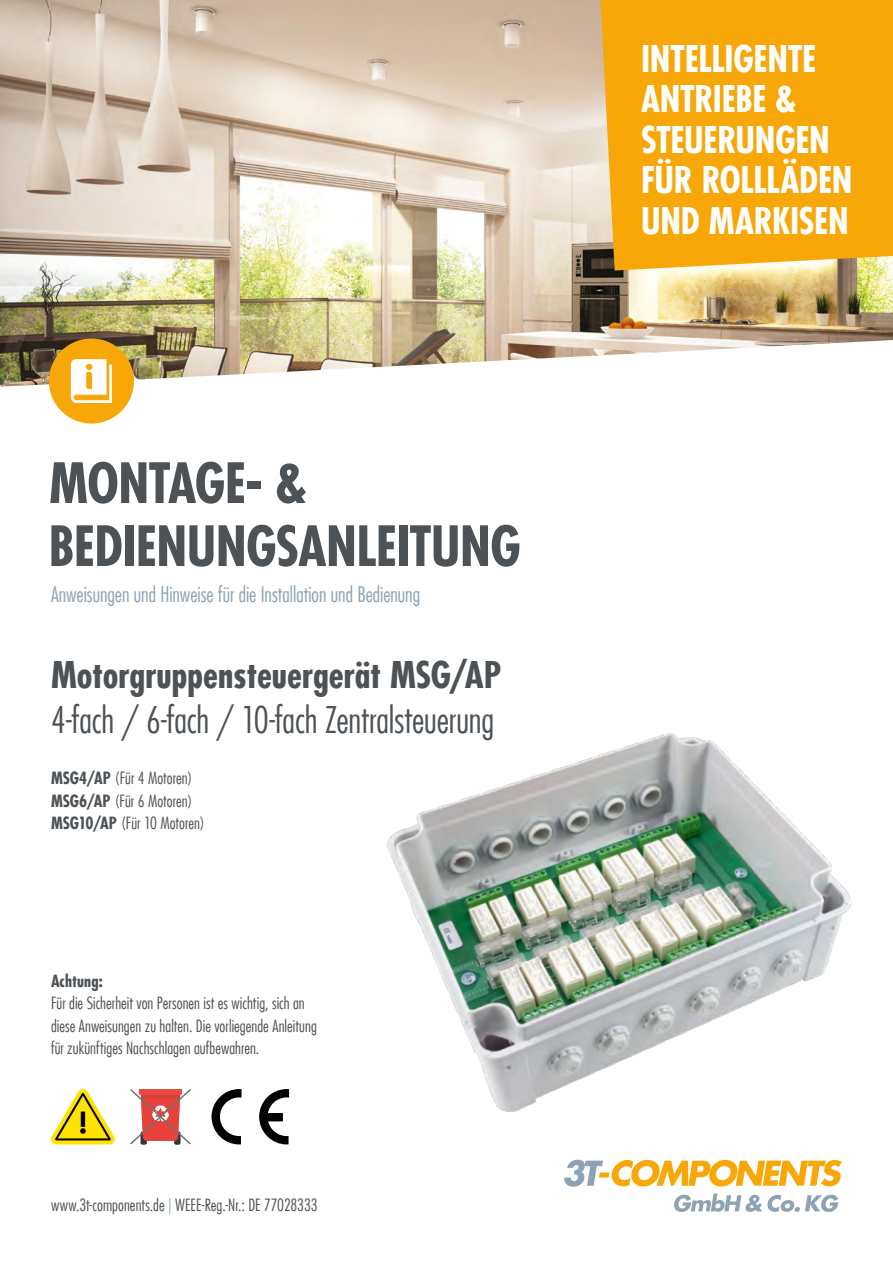
<style>
.page{position:relative;width:893px;height:1263px;background:#fff}
.page>*{position:absolute;margin:0;border:0;box-sizing:border-box;transform-origin:0 0}
.t1{font:700 condensed 54px/63px "Futura LT";letter-spacing:-.01em;color:#4c5255}
.t2{font:700 condensed 36px/40.5px "Futura LT";letter-spacing:-.01em;color:#fff}
.t3{font:300 condensed 36px "Futura LT";letter-spacing:-.005em;color:#4c5255}
.t4{font:700 condensed 36px "Futura LT";letter-spacing:-.005em;color:#4c5255}
.t5{font:300 condensed 21px "Futura LT";color:#8da3b4}
.t6{font:300 condensed 16.5px/22.5px "Futura LT";letter-spacing:.005em;color:#4c5255}
.t7{font:700 condensed 16.5px "Futura LT";letter-spacing:.005em;color:#4c5255}
.s1{font-weight:700}
.s2{color:#8da3b4}
</style>
<div class="page">
<img style="left:387px;top:733px;width:465px;height:379px">
<img style="left:0;top:0;width:893px;height:340px">
<div style="left:600px;top:0;width:293px;height:271px;background:#f7a707"></div>
<svg style="left:564px;top:1160px;width:278px;height:27px"></svg>
<svg style="left:674px;top:1193px;width:164px;height:19px"></svg>
<svg style="left:51px;top:1089px;width:64px;height:55px"></svg>
<svg style="left:212px;top:1089px;width:30px;height:55px"></svg>
<svg style="left:259px;top:1089px;width:30px;height:55px"></svg>
<svg style="left:130px;top:1089px;width:61px;height:56px"></svg>
<svg style="left:0;top:340px;width:892px;height:84px"></svg>
<div style="left:49px;top:338px;width:85px;height:85px;background:#f7a707;border-radius:50%"></div>
<svg style="left:71px;top:359px;width:41px;height:44px"></svg>
<h1 class="t1" style="left:49px;top:452px;width:474px">MONTAGE- &amp;<br>BEDIENUNGSANLEITUNG</h1>
<p class="t5" style="left:51px;top:582px;width:371px">Anweisungen und Hinweise für die Installation und Bedienung</p>
<h2 class="t4" style="left:51px;top:652px;width:452px">Motorgruppensteuergerät MSG/AP</h2>
<h2 class="t3" style="left:51px;top:698px;width:445px">4-fach / 6-fach / 10-fach Zentralsteuerung</h2>
<p class="t6" style="left:51px;top:767px;width:155px"><span class="s1">MSG4/AP</span> (Für 4 Motoren)<br><span class="s1">MSG6/AP</span> (Für 6 Motoren)<br><span class="s1">MSG10/AP</span> (Für 10 Motoren)</p>
<p class="t7" style="left:51px;top:971px;width:53px">Achtung:</p>
<p class="t6" style="left:51px;top:992px;width:267px">Für die Sicherheit von Personen ist es wichtig, sich an diese Anweisungen zu halten. Die vorliegende Anleitung für zukünftiges Nachschlagen aufbewahren.</p>
<p class="t6" style="left:51px;top:1194px;width:268px">www.3t-components.de <span class="s2">|</span> WEEE-Reg.-Nr.: DE 77028333</p>
<h2 class="t2" style="left:641px;top:38px;width:213px">INTELLIGENTE<br>ANTRIEBE &amp;<br>STEUERUNGEN<br>FÜR ROLLLÄDEN<br>UND MARKISEN</h2>
</div>
